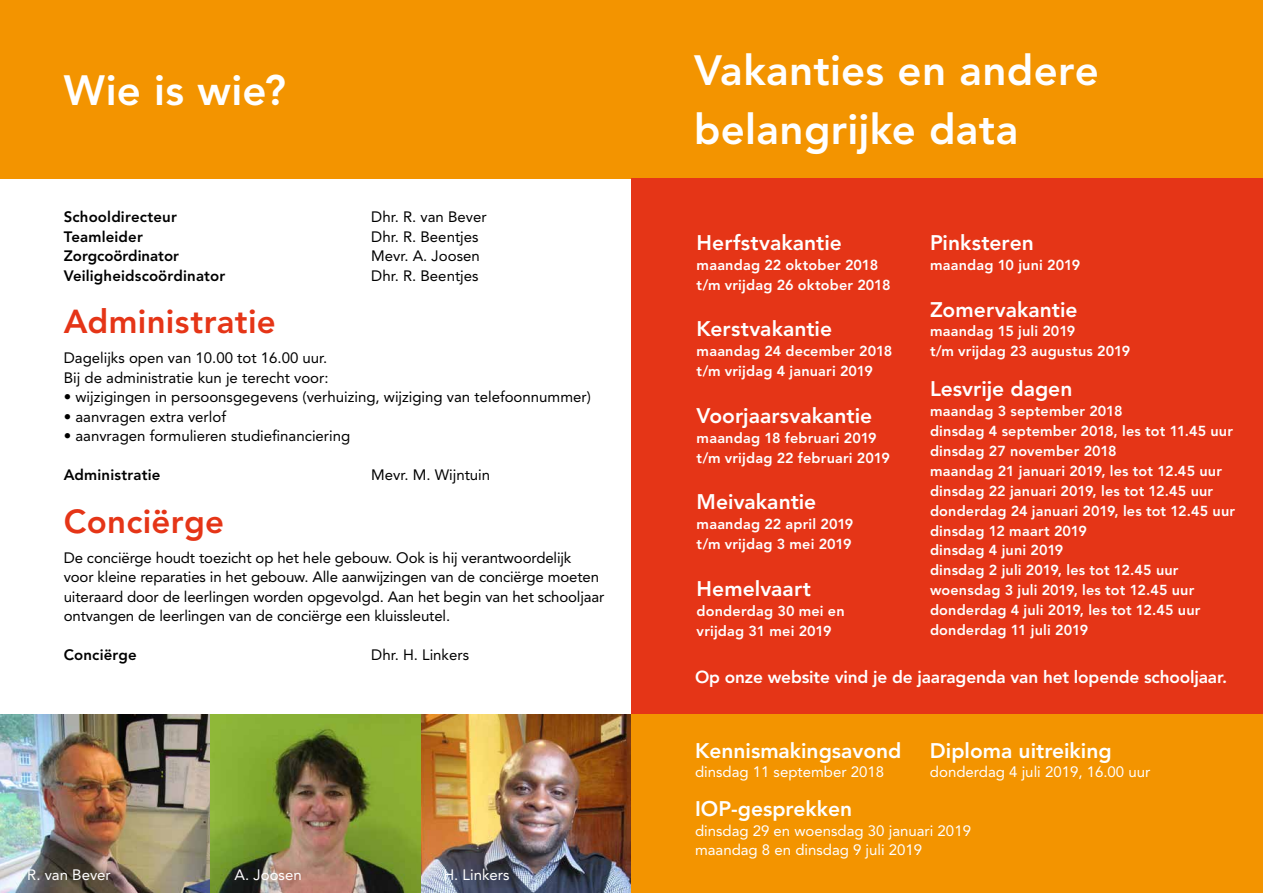
<style>
.page{position:relative;width:1263px;height:893px;background:#fff}
.page>*{position:absolute;margin:0;border:0;box-sizing:border-box;transform-origin:0 0}
.t1{font:800 42px/58.5px "Avenir LT Std";letter-spacing:.01em;color:#fff}
.t2{font:800 33px "Avenir LT Std";letter-spacing:.01em;color:#e53517}
.t3{font:800 21px "Avenir LT Std";color:#fff}
.t4{font:800 17.25px "Avenir LT Std";letter-spacing:-.01em;color:#fff}
.t5{font:15px/19.5px "Avenir LT Std";color:#000}
.t6{font:15px/19.5px "Avenir LT Std";color:#fff}
.t7{font:800 15px "Avenir LT Std";letter-spacing:.01em;color:#000}
.t8{font:800 14.4px/20px "Avenir LT Std";letter-spacing:.015em;color:#fff}
</style>
<div class="page">
<img style="left:0;top:714px;width:631px;height:179px">
<div style="left:0;top:0;width:631px;height:179px;background:#f39400"></div>
<div style="left:631px;top:0;width:632px;height:179px;background:#f39400"></div>
<div style="left:631px;top:536px;width:632px;height:357px;background:#f39400"></div>
<div style="left:631px;top:179px;width:632px;height:535px;background:#e53517"></div>
<h1 class="t1" style="left:64px;top:61px;width:224px">Wie is wie?</h1>
<p class="t7" style="left:64px;top:208px;width:115px">Schooldirecteur</p>
<p class="t5" style="left:371px;top:208px;width:117px">Dhr. R. van Bever</p>
<p class="t7" style="left:64px;top:228px;width:81px">Teamleider</p>
<p class="t5" style="left:371px;top:227px;width:109px">Dhr. R. Beentjes</p>
<p class="t7" style="left:64px;top:247px;width:117px">Zorgcoördinator</p>
<p class="t5" style="left:371px;top:247px;width:110px">Mevr. A. Joosen</p>
<p class="t7" style="left:64px;top:267px;width:163px">Veiligheidscoördinator</p>
<p class="t5" style="left:371px;top:266px;width:109px">Dhr. R. Beentjes</p>
<h2 class="t2" style="left:64px;top:302px;width:213px">Administratie</h2>
<p class="t5" style="left:64px;top:349px;width:266px">Dagelijks open van 10.00 tot 16.00 uur.<br>Bij de administratie kun je terecht voor:</p>
<p class="t5" style="left:64px;top:388px;width:529px">• wijzigingen in persoonsgegevens (verhuizing, wijziging van telefoonnummer)</p>
<p class="t5" style="left:64px;top:407px;width:164px">• aanvragen extra verlof</p>
<p class="t5" style="left:64px;top:427px;width:288px">• aanvragen formulieren studiefinanciering</p>
<p class="t7" style="left:64px;top:466px;width:98px">Administratie</p>
<p class="t5" style="left:371px;top:466px;width:120px">Mevr. M. Wijntuin</p>
<h2 class="t2" style="left:64px;top:502px;width:162px">Conciërge</h2>
<p class="t5" style="left:64px;top:548px;width:542px">De conciërge houdt toezicht op het hele gebouw. Ook is hij verantwoordelijk voor kleine reparaties in het gebouw. Alle aanwijzingen van de conciërge moeten uiteraard door de leerlingen worden opgevolgd. Aan het begin van het schooljaar ontvangen de leerlingen van de conciërge een kluissleutel.</p>
<p class="t7" style="left:64px;top:646px;width:75px">Conciërge</p>
<p class="t5" style="left:371px;top:646px;width:99px">Dhr. H. Linkers</p>
<p class="t6" style="left:27px;top:865px;width:85px">R. van Bever</p>
<p class="t6" style="left:235px;top:865px;width:69px">A. Joosen</p>
<p class="t6" style="left:443px;top:865px;width:68px">H. Linkers</p>
<h1 class="t1" style="left:694px;top:41px;width:406px">Vakanties en andere belangrijke data</h1>
<h3 class="t3" style="left:697px;top:230px;width:147px">Herfstvakantie</h3>
<p class="t8" style="left:697px;top:255px;width:195px">maandag 22 oktober 2018 t/m vrijdag 26 oktober 2018</p>
<h3 class="t3" style="left:697px;top:317px;width:137px">Kerstvakantie</h3>
<p class="t8" style="left:697px;top:341px;width:197px">maandag 24 december 2018 t/m vrijdag 4 januari 2019</p>
<h3 class="t3" style="left:697px;top:403px;width:177px">Voorjaarsvakantie</h3>
<p class="t8" style="left:697px;top:428px;width:195px">maandag 18 februari 2019 t/m vrijdag 22 februari 2019</p>
<h3 class="t3" style="left:697px;top:490px;width:121px">Meivakantie</h3>
<p class="t8" style="left:697px;top:514px;width:158px">maandag 22 april 2019 t/m vrijdag 3 mei 2019</p>
<h3 class="t3" style="left:697px;top:576px;width:116px">Hemelvaart</h3>
<p class="t8" style="left:697px;top:601px;width:150px">donderdag 30 mei en vrijdag 31 mei 2019</p>
<h3 class="t3" style="left:930px;top:230px;width:105px">Pinksteren</h3>
<p class="t8" style="left:930px;top:255px;width:152px">maandag 10 juni 2019</p>
<h3 class="t3" style="left:930px;top:297px;width:149px">Zomervakantie</h3>
<p class="t8" style="left:930px;top:322px;width:202px">maandag 15 juli 2019<br>t/m vrijdag 23 augustus 2019</p>
<h3 class="t3" style="left:930px;top:376px;width:144px">Lesvrije dagen</h3>
<p class="t8" style="left:930px;top:401px;width:307px">maandag 3 september 2018<br>dinsdag 4 september 2018, les tot 11.45 uur dinsdag 27 november 2018<br>maandag 21 januari 2019, les tot 12.45 uur dinsdag 22 januari 2019, les tot 12.45 uur donderdag 24 januari 2019, les tot 12.45 uur dinsdag 12 maart 2019<br>dinsdag 4 juni 2019<br>dinsdag 2 juli 2019, les tot 12.45 uur woensdag 3 juli 2019, les tot 12.45 uur donderdag 4 juli 2019, les tot 12.45 uur donderdag 11 juli 2019</p>
<p class="t4" style="left:695px;top:667px;width:534px">Op onze website vind je de jaaragenda van het lopende schooljaar.</p>
<h3 class="t3" style="left:930px;top:738px;width:183px">Diploma uitreiking</h3>
<p class="t6" style="left:930px;top:762px;width:222px">donderdag 4 juli 2019, 16.00 uur</p>
<h3 class="t3" style="left:695px;top:738px;width:208px">Kennismakingsavond</h3>
<p class="t6" style="left:695px;top:763px;width:191px">dinsdag 11 september 2018</p>
<h3 class="t3" style="left:695px;top:797px;width:159px">IOP-gesprekken</h3>
<p class="t6" style="left:695px;top:821px;width:277px">dinsdag 29 en woensdag 30 januari 2019 maandag 8 en dinsdag 9 juli 2019</p>
</div>
